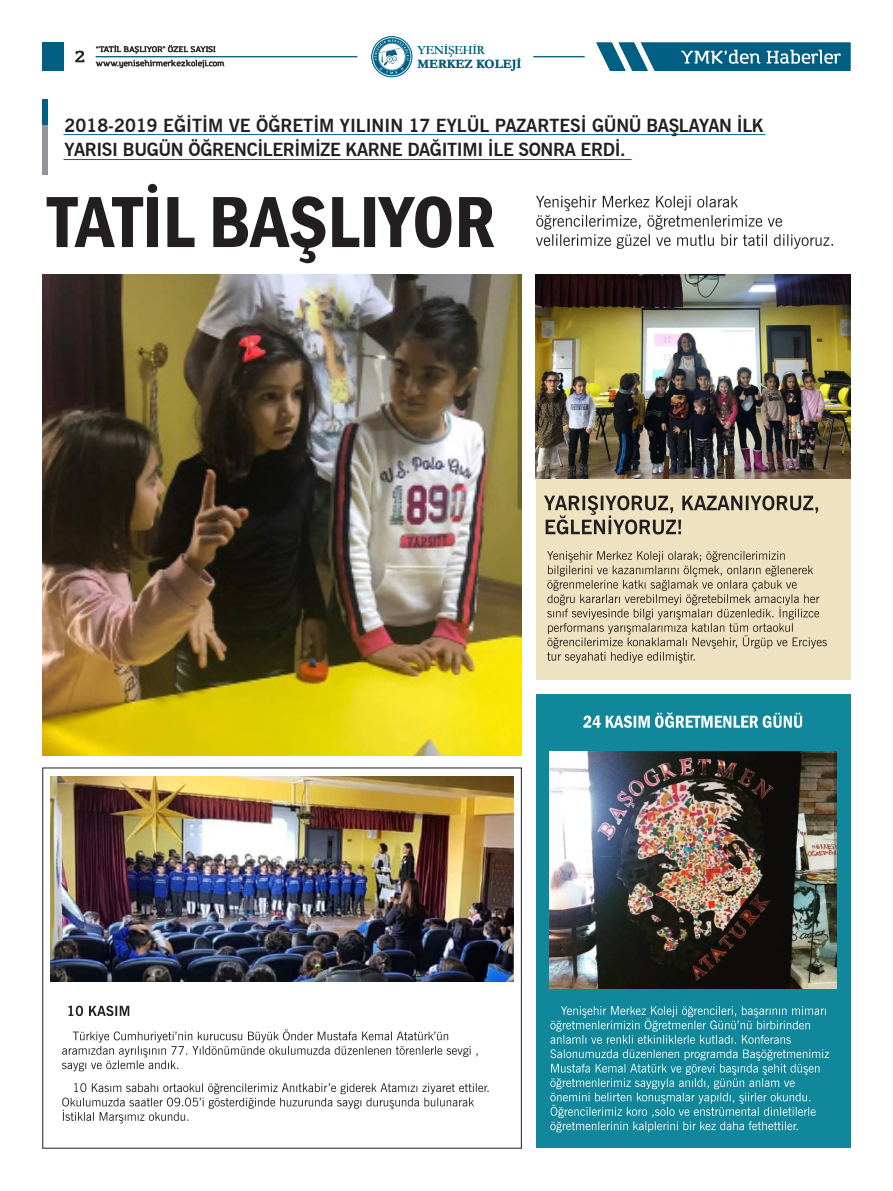
<style>
.page{position:relative;width:893px;height:1191px;background:#fff}
.page>*{position:absolute;margin:0;border:0;box-sizing:border-box;transform-origin:0 0}
.Top_Title{font:700 18px/24px "News Gothic BT";letter-spacing:-.02em;color:#231f20}
.t1{font:700 12.7px "Garamond";color:#005f82}
.t2{font:12.7px "Garamond";color:#005f82}
.t3{font:600 8px "Amazing Grotesk";color:#231f20}
</style>
<div class="page">
<svg style="left:371px;top:36px;width:41px;height:41px"></svg>
<svg style="left:76px;top:51px;width:8px;height:11px"></svg>
<hr style="left:96px;top:56px;width:261px;height:1px;background:#005f82">
<hr style="left:533px;top:56px;width:52px;height:1px;background:#005f82">
<svg style="left:96px;top:60px;width:128px;height:8px"></svg>
<svg style="left:96px;top:45px;width:119px;height:9px"></svg>
<div style="left:43px;top:43px;width:21px;height:28px;background:#005f82"></div>
<svg style="left:596px;top:43px;width:254px;height:28px;background:#2e7c98"></svg>
<svg style="left:47px;top:184px;width:447px;height:79px"></svg>
<img style="left:43px;top:275px;width:479px;height:480px">
<div style="left:536px;top:275px;width:314px;height:405px;background:#efe2c0"></div>
<img style="left:536px;top:275px;width:314px;height:203px">
<svg style="left:544px;top:495px;width:274px;height:39px"></svg>
<svg style="left:547px;top:551px;width:280px;height:112px"></svg>
<svg style="left:62px;top:1083px;width:427px;height:40px"></svg>
<svg style="left:62px;top:1029px;width:416px;height:42px"></svg>
<svg style="left:68px;top:1005px;width:61px;height:11px"></svg>
<div style="left:536px;top:694px;width:314px;height:454px;background:#10879a"></div>
<svg style="left:550px;top:1049px;width:279px;height:83px"></svg>
<svg style="left:550px;top:1006px;width:276px;height:37px"></svg>
<img style="left:550px;top:751px;width:286px;height:237px">
<svg style="left:583px;top:712px;width:219px;height:16px"></svg>
<div style="left:43px;top:99px;width:5px;height:76px;background:#939598"></div>
<div style="left:43px;top:99px;width:5px;height:26px;background:#005f82"></div>
<hr style="left:63px;top:159px;width:569px;height:1px;background:#005f82">
<hr style="left:63px;top:134px;width:702px;height:1px;background:#005f82">
<svg style="left:536px;top:196px;width:297px;height:53px"></svg>
<img style="left:51px;top:776px;width:462px;height:205px">
<p class="t3" style="left:96px;top:44px;width:121px">“TATİL BAŞLIYOR” ÖZEL SAYISI</p>
<p class="t2" style="left:417px;top:41px;width:69px">YENİŞEHİR</p>
<p class="t1" style="left:417px;top:55px;width:106px">MERKEZ KOLEJİ</p>
<p class="t3" style="left:75px;top:59px;width:151px"><sup>2</sup> www.yenisehirmerkezkoleji.com</p>
<p class="Top_Title" style="left:65px;top:113px;width:701px">2018-2019 EĞİTİM VE ÖĞRETİM YILININ 17 EYLÜL PAZARTESİ GÜNÜ BAŞLAYAN İLK<br>YARISI BUGÜN ÖĞRENCİLERİMİZE KARNE DAĞITIMI İLE SONRA ERDİ.</p>
</div>
